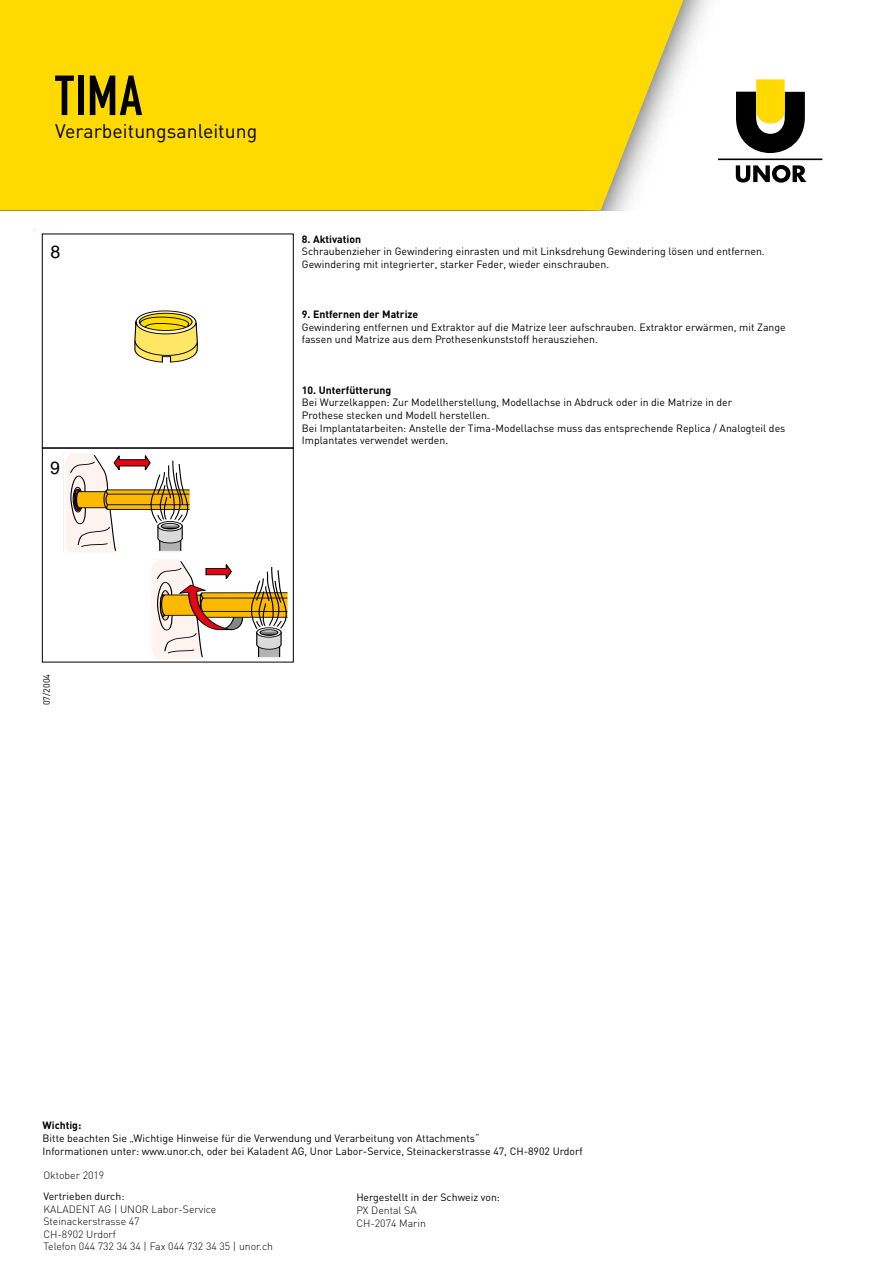
<style>
.page{position:relative;width:893px;height:1263px;background:#fff}
.page>*{position:absolute;margin:0;border:0;box-sizing:border-box;transform-origin:0 0}
.t1{font:55.5px "DIN Engschrift";color:#000}
.t2{font:19.5px "DIN";color:#000}
.t3{font:17.7px "Helvetica";color:#000}
.t4{font:10.5px/12.6px "DIN";color:#000}
.t5{font:300 10.5px/12.6px "DIN";color:#000}
.t6{font:700 10.5px "DIN";color:#000}
.t7{font:10.35px/12.5px "Helvetica";color:#000}
.t8{font:700 10.35px "Helvetica";color:#000}
.t9{font:9px "DIN";color:#000}
</style>
<div class="page">
<div style="left:0;top:0;width:683px;height:210px;background:#ffda00"></div>
<div style="left:718px;top:159px;width:104px;height:1px;border:1px solid #000"></div>
<svg style="left:736px;top:165px;width:70px;height:18px"></svg>
<svg style="left:736px;top:79px;width:69px;height:74px"></svg>
<img style="left:33px;top:230px;width:261px;height:54px">
<svg style="left:134px;top:310px;width:64px;height:53px;background:#d6c461"></svg>
<div style="left:42px;top:234px;width:252px;height:214px;border:1px solid #000"></div>
<div style="left:42px;top:448px;width:252px;height:214px;border:1px solid #000"></div>
<svg style="left:63px;top:454px;width:127px;height:98px"></svg>
<svg style="left:151px;top:561px;width:137px;height:98px"></svg>
<h1 class="t1" style="left:55px;top:63px;width:88px">TIMA</h1>
<h2 class="t2" style="left:55px;top:119px;width:203px">Verarbeitungsanleitung</h2>
<h3 class="t3" style="left:51px;top:242px;width:11px">8</h3>
<h3 class="t3" style="left:50px;top:458px;width:11px">9</h3>
<p class="t8" style="left:328px;top:231px;width:63px">8. Aktivation</p>
<p class="t7" style="left:328px;top:244px;width:429px">Schraubenzieher in Gewindering einrasten und mit Linksdrehung Gewindering lösen und ent&shy;fernen.</p>
<p class="t6" style="left:302px;top:232px;width:61px">8. Aktivation</p>
<p class="t4" style="left:302px;top:245px;width:464px">Schraubenzieher in Gewindering einrasten und mit Linksdrehung Gewindering lösen und entfernen.<br>Gewindering mit integrierter, starker Feder, wieder einschrauben.</p>
<p class="t6" style="left:302px;top:308px;width:118px">9. Entfernen der Matrize</p>
<p class="t4" style="left:302px;top:321px;width:485px">Gewindering entfernen und Extraktor auf die Matrize leer aufschrauben. Extraktor erwärmen, mit Zange fassen und Matrize aus dem Prothesenkunststoff herausziehen.</p>
<p class="t8" style="left:328px;top:331px;width:119px">9. Entfernen der Matrize</p>
<p class="t6" style="left:302px;top:383px;width:91px">10. Unterfütterung</p>
<p class="t4" style="left:302px;top:396px;width:485px">Bei Wurzelkappen: Zur Modellherstellung, Modellachse in Abdruck oder in die Matrize in der<br>Prothese stecken und Modell herstellen.<br>Bei Implantatarbeiten: Anstelle der Tima-Modellachse muss das entsprechende Replica / Analogteil des Implantates verwendet werden.</p>
<p class="t8" style="left:328px;top:418px;width:91px">10. Unterfütterung</p>
<p class="t9" style="left:41px;top:705px;width:33px;rotate:-90deg">07/2004</p>
<p class="t6" style="left:43px;top:1119px;width:40px">Wichtig:</p>
<p class="t4" style="left:43px;top:1132px;width:542px">Bitte beachten Sie „Wichtige Hinweise für die Verwendung und Verarbeitung von Attachments“<br>Informationen unter: www.unor.ch, oder bei Kaladent AG, Unor Labor-Service, Steinackerstrasse 47, CH-8902 Urdorf</p>
<p class="t4" style="left:43px;top:1169px;width:51px">2016.12.12</p>
<p class="t5" style="left:43px;top:1169px;width:62px">Oktober 2019</p>
<p class="t4" style="left:43px;top:1190px;width:83px">Vertrieben durch:</p>
<p class="t5" style="left:43px;top:1202px;width:231px">KALADENT AG | UNOR Labor-Service<br>Steinackerstrasse 47<br>CH-8902 Urdorf<br>Telefon 044 732 34 34 | Fax 044 732 34 35 | unor.ch</p>
<p class="t4" style="left:356px;top:1191px;width:145px">Hergestellt in der Schweiz von:</p>
<p class="t5" style="left:356px;top:1204px;width:71px">PX Dental SA<br>CH-2074 Marin</p>
</div>
